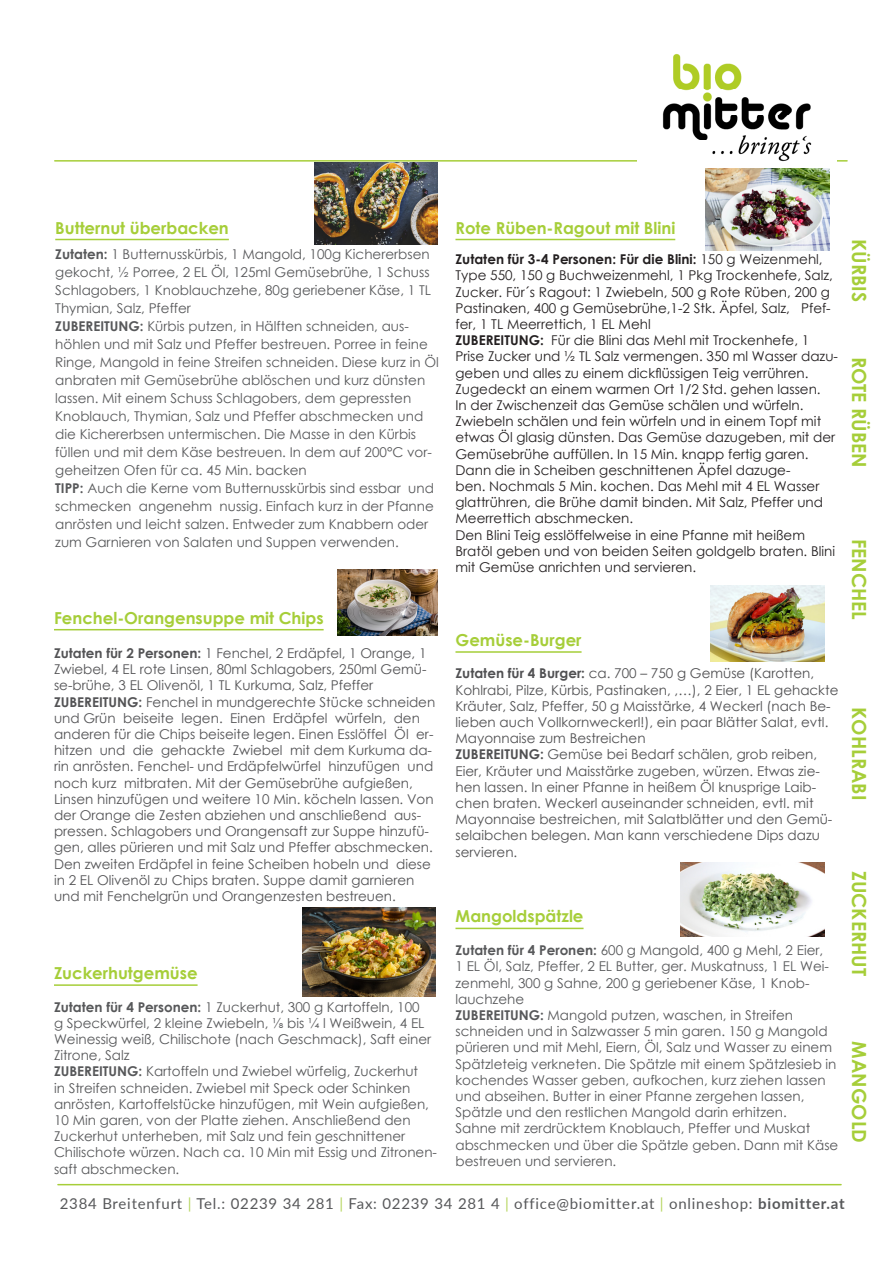
<style>
.page{position:relative;width:893px;height:1263px;background:#fff}
.page>*{position:absolute;margin:0;border:0;box-sizing:border-box;transform-origin:0 0}
.t1{font:700 19.5px "Century Gothic";color:#a6ce39}
.t2{font:700 16.5px "Century Gothic";color:#a6ce39}
.t3{font:15px "Lato";letter-spacing:.05em;color:#57585a}
.t4{font:13.5px/16.2px "Century Gothic";color:#57585a}
.t5{font:13.5px/16.2px "Century Gothic";color:#231f20}
.t6{font:13.5px/16.2px "Century Gothic";color:#535355;text-align:justify}
.t7{font:13.5px/16.2px "Century Gothic";color:#505052}
.s1{font-weight:700}
.s2{color:#b6d65f}
</style>
<div class="page">
<img style="left:315px;top:162px;width:122px;height:82px">
<hr style="left:58px;top:1184px;width:783px;height:1px;background:#a6ce39">
<hr style="left:55px;top:160px;width:792px;height:2px;background:#a6ce39">
<img style="left:638px;top:53px;width:198px;height:109px">
<hr style="left:54px;top:984px;width:144px;height:2px;background:#a6ce39">
<hr style="left:55px;top:239px;width:174px;height:1px;background:#a6ce39">
<hr style="left:455px;top:928px;width:129px;height:1px;background:#a6ce39">
<hr style="left:54px;top:629px;width:270px;height:1px;background:#a6ce39">
<hr style="left:455px;top:239px;width:220px;height:1px;background:#a6ce39">
<hr style="left:455px;top:651px;width:127px;height:2px;background:#a6ce39">
<img style="left:706px;top:168px;width:123px;height:82px">
<img style="left:337px;top:569px;width:100px;height:67px">
<img style="left:710px;top:585px;width:115px;height:77px">
<img style="left:680px;top:862px;width:145px;height:74px">
<img style="left:302px;top:907px;width:134px;height:89px">
<p class="t2" style="left:55px;top:215px;width:175px">Butternut überbacken</p>
<p class="t4" style="left:55px;top:245px;width:377px;line-height:18px;text-align:justify"><span class="s1">Zutaten:</span> 1 Butternusskürbis, 1 Mangold, 100g Kichererbsen gekocht, ½ Porree, 2 EL Öl, 125ml Gemüsebrühe, 1 Schuss Schlagobers, 1 Knoblauchzehe, 80g geriebener Käse, 1 TL Thymian, Salz, Pfeffer</p>
<p class="t4" style="left:55px;top:317px;width:385px;line-height:18px"><span class="s1">ZUBEREITUNG:</span> Kürbis putzen, in Hälften schneiden, aus&shy;höhlen und mit Salz und Pfeffer bestreuen. Porree in feine Ringe, Mangold in feine Streifen schneiden. Diese kurz in Öl anbraten mit Gemüsebrühe ablöschen und kurz dünsten lassen. Mit einem Schuss Schlagobers, dem gepressten Knoblauch, Thymian, Salz und Pfeffer abschmecken und die Kichererbsen untermischen. Die Masse in den Kürbis füllen und mit dem Käse bestreuen. In dem auf 200°C vor&shy;geheitzen Ofen für ca. 45 Min. backen</p>
<p class="t4" style="left:55px;top:479px;width:380px;line-height:18px"><span class="s1">TIPP:</span> Auch die Kerne vom Butternusskürbis sind essbar und schmecken angenehm nussig. Einfach kurz in der Pfanne anrösten und leicht salzen. Entweder zum Knabbern oder zum Garnieren von Salaten und Suppen verwenden.</p>
<p class="t2" style="left:54px;top:605px;width:271px">Fenchel-Orangensuppe mit Chips</p>
<p class="t6" style="left:54px;top:645px;width:374px"><span class="s1">Zutaten für 2 Personen:</span> 1 Fenchel, 2 Erdäpfel, 1 Orange, 1<br>Zwiebel, 4 EL rote Linsen, 80ml Schlagobers, 250ml Gemü&shy;se-brühe, 3 EL Olivenöl, 1 TL Kurkuma, Salz, Pfeffer</p>
<p class="t6" style="left:54px;top:693px;width:383px;text-align:left"><span class="s1">ZUBEREITUNG:</span> Fenchel in mundgerechte Stücke schneiden und Grün beiseite legen. Einen Erdäpfel würfeln, den anderen für die Chips beiseite legen. Einen Esslöffel Öl er&shy;hitzen und die gehackte Zwiebel mit dem Kurkuma da&shy;rin anrösten. Fenchel- und Erdäpfelwürfel hinzufügen und noch kurz mitbraten. Mit der Gemüsebrühe aufgießen, Linsen hinzufügen und weitere 10 Min. köcheln lassen. Von der Orange die Zesten abziehen und anschließend aus&shy;pressen. Schlagobers und Orangensaft zur Suppe hinzufü&shy;gen, alles pürieren und mit Salz und Pfeffer abschmecken.<br>Den zweiten Erdäpfel in feine Scheiben hobeln und diese in 2 EL Olivenöl zu Chips braten. Suppe damit garnieren und mit Fenchelgrün und Orangenzesten bestreuen.</p>
<p class="t2" style="left:54px;top:960px;width:145px">Zuckerhutgemüse</p>
<p class="t4" style="left:54px;top:998px;width:379px"><span class="s1">Zutaten für 4 Personen:</span> 1 Zuckerhut, 300 g Kartoffeln, 100 g Speckwürfel, 2 kleine Zwiebeln, ⅛ bis ¼ l Weißwein, 4 EL Weinessig weiß, Chilischote (nach Geschmack), Saft einer Zitrone, Salz</p>
<p class="t4" style="left:54px;top:1063px;width:385px"><span class="s1">ZUBEREITUNG:</span> Kartoffeln und Zwiebel würfelig, Zuckerhut<br>in Streifen schneiden. Zwiebel mit Speck oder Schinken anrösten, Kartoffelstücke hinzufügen, mit Wein aufgießen, 10 Min garen, von der Platte ziehen. Anschließend den Zuckerhut unterheben, mit Salz und fein geschnittener Chilischote würzen. Nach ca. 10 Min mit Essig und Zitronen&shy;saft abschmecken.</p>
<p class="t2" style="left:455px;top:215px;width:221px">Rote Rüben-Ragout mit Blini</p>
<p class="t5" style="left:455px;top:251px;width:379px"><span class="s1">Zutaten für 3-4 Personen: Für die Blini:</span> 150 g Weizenmehl, Type 550, 150 g Buchweizenmehl, 1 Pkg Trockenhefe, Salz, Zucker. Für´s Ragout: 1 Zwiebeln, 500 g Rote Rüben, 200 g Pastinaken, 400 g Gemüsebrü he,1-2 Stk. Äpfel, Salz, Pfef&shy;fer, 1 TL Meerrettich, 1 EL Mehl</p>
<p class="t5" style="left:455px;top:332px;width:384px"><span class="s1">ZUBEREITUNG:</span> Für die Blini das Mehl mit Trockenhefe, 1<br>Prise Zucker und ½ TL Salz vermengen. 350 ml Wasser dazu&shy;geben und alles zu einem dickflüssigen Teig verrü hren.<br>Zugedeckt an einem warmen Ort 1/2 Std. gehen lassen.</p>
<p class="t5" style="left:455px;top:397px;width:381px">In der Zwischenzeit das Gemüse schälen und würfeln.<br>Zwiebeln schälen und fein würfeln und in einem Topf mit etwas Öl glasig dü nsten. Das Gemüse dazugeben, mit der Gemüsebrü he auffüllen. In 15 Min. knapp fertig garen.</p>
<p class="t5" style="left:455px;top:461px;width:369px">Dann die in Scheiben geschnittenen Äpfel dazuge&shy;ben. Nochmals 5 Min. kochen. Das Mehl mit 4 EL Wasser glattrü hren, die Brü he damit binden. Mit Salz, Pfeffer und Meerrettich abschmecken.</p>
<p class="t5" style="left:455px;top:526px;width:381px">Den Blini Teig esslöffelweise in eine Pfanne mit heißem<br>Bratöl geben und von beiden Seiten goldgelb braten. Blini mit Gemüse anrichten und servieren.</p>
<p class="t2" style="left:455px;top:627px;width:128px">Gemüse-Burger</p>
<p class="t7" style="left:455px;top:665px;width:384px"><span class="s1">Zutaten für 4 Burger:</span> ca. 700 – 750 g Gemüse (Karotten, Kohlrabi, Pilze, Kürbis, Pastinaken, ,…), 2 Eier, 1 EL gehackte Kräuter, Salz, Pfeffer, 50 g Maisstärke, 4 Weckerl (nach Be&shy;lieben auch Vollkornweckerl!), ein paar Blätter Salat, evtl.<br>Mayonnaise zum Bestreichen</p>
<p class="t7" style="left:455px;top:746px;width:378px"><span class="s1">ZUBEREITUNG:</span> Gemüse bei Bedarf schälen, grob reiben, Eier, Kräuter und Maisstärke zugeben, würzen. Etwas zie&shy;hen lassen. In einer Pfanne in heißem Öl knusprige Laib&shy;chen braten. Weckerl auseinander schneiden, evtl. mit Mayonnaise bestreichen, mit Salatblätter und den Gemü&shy;selaibchen belegen. Man kann verschiedene Dips dazu servieren.</p>
<p class="t2" style="left:455px;top:904px;width:130px">Mangoldspätzle</p>
<p class="t4" style="left:455px;top:942px;width:375px"><span class="s1">Zutaten für 4 Peronen:</span> 600 g Mangold, 400 g Mehl, 2 Eier, 1 EL Öl, Salz, Pfeffer, 2 EL Butter, ger. Muskatnuss, 1 EL Wei&shy;zenmehl, 300 g Sahne, 200 g geriebener Käse, 1 Knob&shy;lauchzehe</p>
<p class="t4" style="left:455px;top:1007px;width:383px"><span class="s1">ZUBEREITUNG:</span> Mangold putzen, waschen, in Streifen schneiden und in Salzwasser 5 min garen. 150 g Mangold pürieren und mit Mehl, Eiern, Öl, Salz und Wasser zu einem Spätzleteig verkneten. Die Spätzle mit einem Spätzlesieb in kochendes Wasser geben, aufkochen, kurz ziehen lassen und abseihen. Butter in einer Pfanne zergehen lassen, Spätzle und den restlichen Mangold darin erhitzen.</p>
<p class="t4" style="left:455px;top:1120px;width:384px">Sahne mit zerdrücktem Knoblauch, Pfeffer und Muskat abschmecken und über die Spätzle geben. Dann mit Käse bestreuen und servieren.</p>
<p class="t1" style="left:874px;top:239px;width:64px;rotate:90deg">KÜRBIS</p>
<p class="t1" style="left:874px;top:357px;width:113px;rotate:90deg">ROTE RÜBEN</p>
<p class="t1" style="left:874px;top:539px;width:83px;rotate:90deg">FENCHEL</p>
<p class="t1" style="left:874px;top:707px;width:94px;rotate:90deg">KOHLRABI</p>
<p class="t1" style="left:874px;top:871px;width:106px;rotate:90deg">ZUCKERHUT</p>
<p class="t1" style="left:874px;top:1041px;width:103px;rotate:90deg">MANGOLD</p>
<p class="t3" style="left:60px;top:1192px;width:786px">2384 Breitenfurt <span class="s2">|</span> Tel.: 02239 34 281 <span class="s2">|</span> Fax: 02239 34 281 4 <span class="s2">|</span> office@biomitter.at <span class="s2">|</span> onlineshop: <span class="s1">biomitter.at</span></p>
</div>
